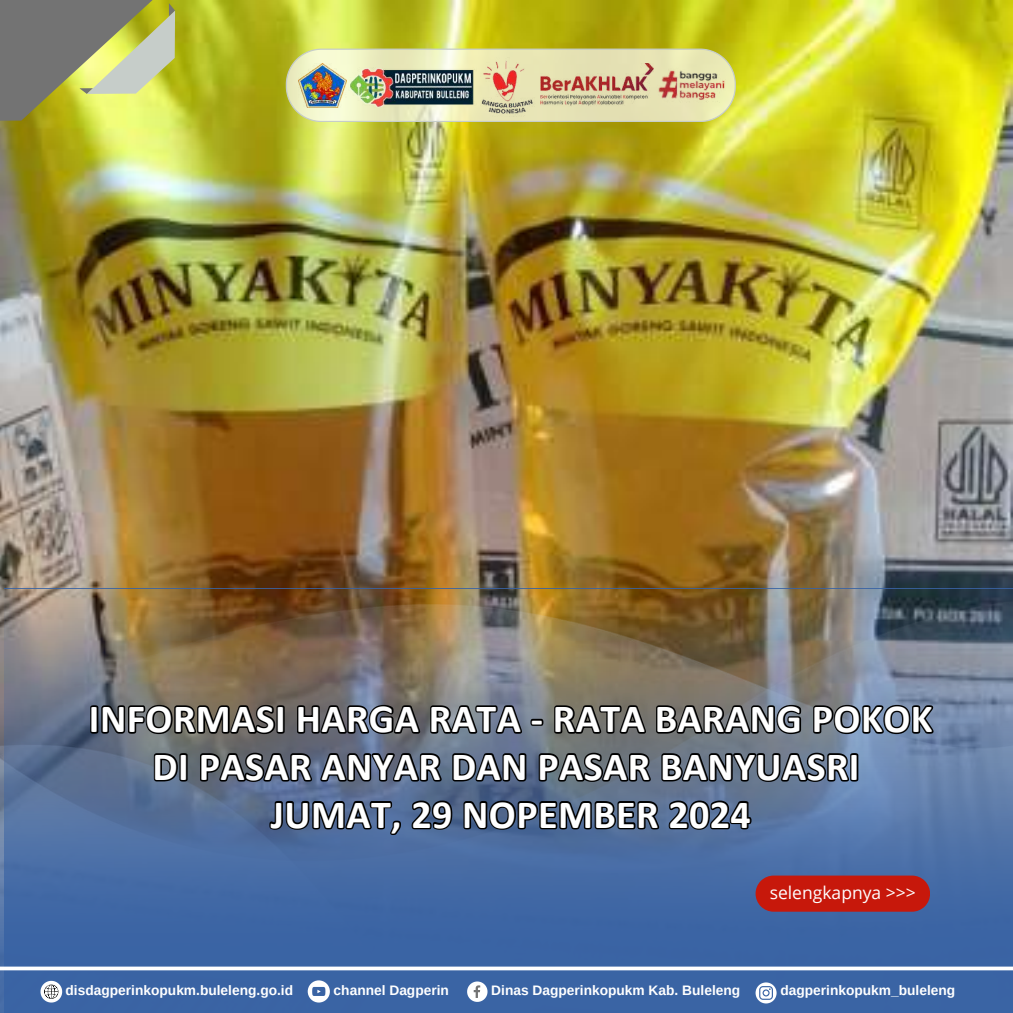
<style>
.page{position:relative;width:1013px;height:1013px;background:#fff}
.page>*{position:absolute;margin:0;border:0;box-sizing:border-box;transform-origin:0 0}
.t1{font:700 40px/47.8px "Calibri";letter-spacing:.01em;color:#fff;text-align:center}
.t2{font:17.5px "Open Sans";color:#fff}
.t3{font:700 13.75px "Arimo";color:#fff}
</style>
<div class="page">
<img style="left:0;top:0;width:1012px;height:549px">
<img style="left:0;top:549px;width:1012px;height:50px">
<img style="left:4px;top:588px;width:1008px;height:11px">
<img style="left:0;top:599px;width:1012px;height:413px">
<svg style="left:467px;top:981px;width:20px;height:20px"></svg>
<svg style="left:40px;top:980px;width:22px;height:22px"></svg>
<svg style="left:308px;top:980px;width:22px;height:22px"></svg>
<svg style="left:755px;top:982px;width:21px;height:21px"></svg>
<svg style="left:0;top:966px;width:1012px;height:4px"></svg>
<svg style="left:286px;top:49px;width:450px;height:73px;background:#e5e5b2"></svg>
<img style="left:298px;top:63px;width:48px;height:44px">
<img style="left:348px;top:67px;width:127px;height:41px">
<img style="left:540px;top:63px;width:110px;height:43px">
<img style="left:650px;top:63px;width:83px;height:47px">
<svg style="left:755px;top:875px;width:175px;height:36px;background:#bf1c14"></svg>
<svg style="left:0;top:0;width:175px;height:122px;background:#a1a570"></svg>
<img style="left:475px;top:58px;width:63px;height:59px">
<svg style="left:88px;top:692px;width:847px;height:145px;background:#4d596c"></svg>
<h1 class="t1" style="left:89px;top:698px;width:845px">INFORMASI HARGA RATA - RATA BARANG POKOK<br>DI PASAR ANYAR DAN PASAR BANYUASRI<br>JUMAT, 29 NOPEMBER 2024</h1>
<p class="t2" style="left:769px;top:880px;width:148px">selengkapnya &gt;&gt;&gt;</p>
<p class="t3" style="left:66px;top:983px;width:229px">disdagperinkopukm.buleleng.go.id</p>
<p class="t3" style="left:333px;top:982px;width:117px">channel Dagperin</p>
<p class="t3" style="left:491px;top:983px;width:250px">Dinas Dagperinkopukm Kab. Buleleng</p>
<p class="t3" style="left:780px;top:983px;width:176px">dagperinkopukm_buleleng</p>
</div>
